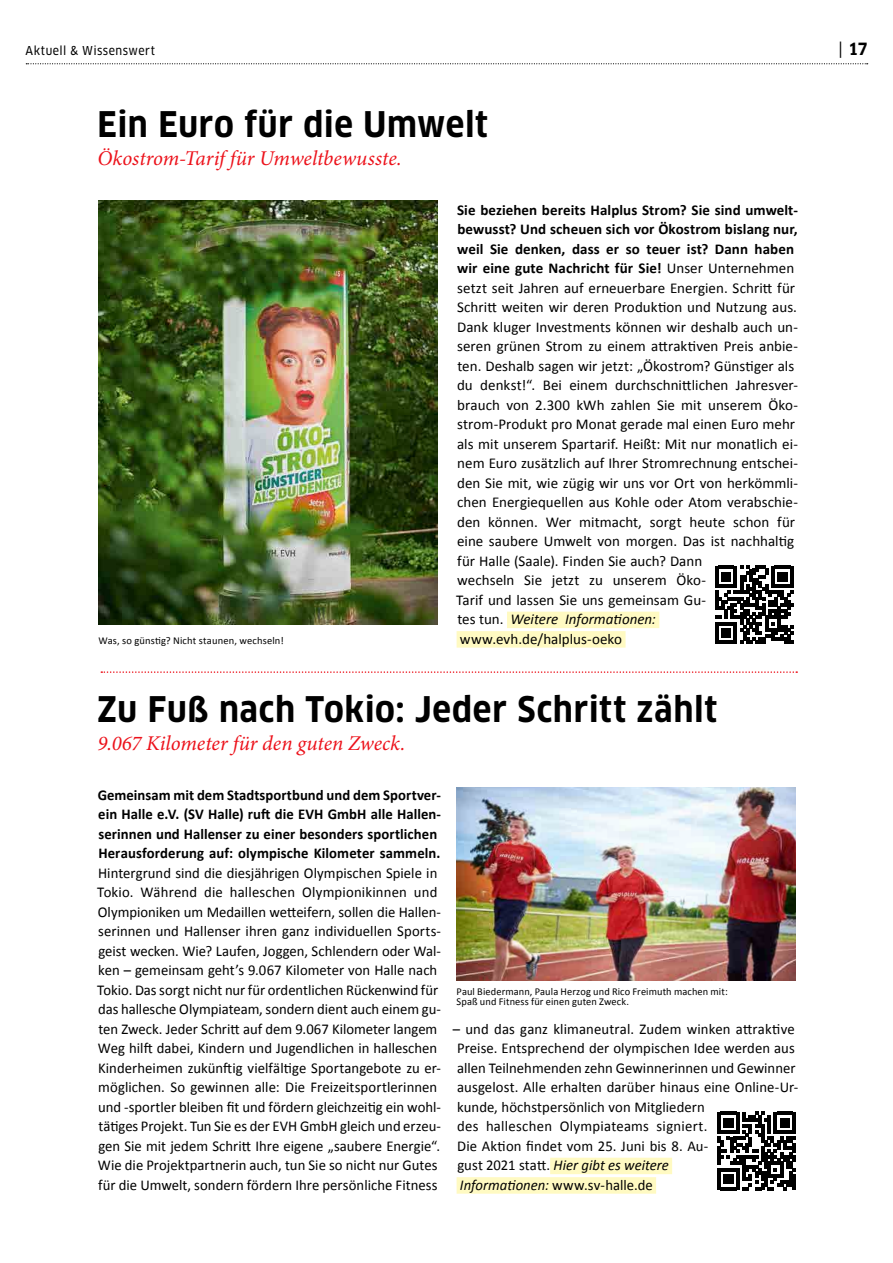
<style>
.page{position:relative;width:893px;height:1263px;background:#fff}
.page>*{position:absolute;margin:0;border:0;box-sizing:border-box;transform-origin:0 0}
.t1{font:700 condensed 34.5px "Clan OT";letter-spacing:.02em;color:#000}
.t2{font:italic 21px "Minion Pro";letter-spacing:-.005em;color:#ec111a}
.t3{font:700 condensed 16.5px "Clan OT";color:#000}
.t4{font:15px/19.5px "Calibri";color:#000}
.t5{font:700 15px/19.5px "Calibri";letter-spacing:.005em;color:#000}
.t6{font:12px "Clan OT Narr News";letter-spacing:.04em;color:#000}
.t7{font:10.5px/10.5px "Calibri";letter-spacing:.01em;color:#000}
.s1{font-family:"Clan OT Narr News";font-weight:400;font-stretch:normal}
.s2{font-weight:700}
.s3{font-style:italic}
</style>
<div class="page">
<svg style="left:26px;top:63px;width:842px;height:1px"></svg>
<svg style="left:101px;top:671px;width:696px;height:2px"></svg>
<img style="left:457px;top:788px;width:338px;height:192px">
<img style="left:98px;top:201px;width:340px;height:423px">
<div style="left:550px;top:1158px;width:122px;height:16px;background:#fffac2"></div>
<div style="left:457px;top:1177px;width:199px;height:17px;background:#fffac2"></div>
<svg style="left:717px;top:1112px;width:79px;height:78px"></svg>
<div style="left:507px;top:612px;width:152px;height:16px;background:#fffac2"></div>
<div style="left:457px;top:631px;width:169px;height:17px;background:#fffac2"></div>
<svg style="left:715px;top:566px;width:78px;height:78px"></svg>
<p class="t6" style="left:26px;top:44px;width:131px">Aktuell &amp; Wissenswert</p>
<p class="t3" style="left:839px;top:39px;width:30px"><span class="s1">|</span> 17</p>
<h1 class="t1" style="left:98px;top:104px;width:392px">Ein Euro für die Umwelt</h1>
<h2 class="t2" style="left:98px;top:144px;width:306px">Ökostrom-Tarif für Umweltbewusste.</h2>
<p class="t4" style="left:456px;top:199px;width:343px"><span class="s2">Sie beziehen bereits Halplus Strom? Sie sind umwelt&shy;bewusst? Und scheuen sich vor Ökostrom bislang nur, weil Sie denken, dass er so teuer ist? Dann haben wir eine gute Nachricht für Sie!</span> Unser Unternehmen setzt seit Jahren auf erneuerbare Energien. Schritt für Schritt weiten wir deren Produktion und Nutzung aus.<br>Dank kluger Investments können wir deshalb auch un&shy;seren grünen Strom zu einem attraktiven Preis anbie&shy;ten. Deshalb sagen wir jetzt: „Ökostrom? Günstiger als du denkst!“. Bei einem durchschnittlichen Jahresver&shy;brauch von 2.300 kWh zahlen Sie mit unserem Öko&shy;strom-Produkt pro Monat gerade mal einen Euro mehr als mit unserem Spartarif. Heißt: Mit nur monatlich ei&shy;nem Euro zusätzlich auf Ihrer Stromrechnung entschei&shy;den Sie mit, wie zügig wir uns vor Ort von herkömmli&shy;chen Energiequellen aus Kohle oder Atom verabschie&shy;den können. Wer mitmacht, sorgt heute schon für eine saubere Umwelt von morgen. Das ist nachhaltig für Halle (Saale). Finden Sie auch? Dann<br>wechseln Sie jetzt zu unserem Öko-<br>Tarif und lassen Sie uns gemeinsam Gu-<br>tes tun. <span class="s3">Weitere Informationen:</span></p>
<p class="t7" style="left:98px;top:635px;width:187px">Was, so günstig? Nicht staunen, wechseln!</p>
<p class="t4" style="left:460px;top:628px;width:164px">www.evh.de/halplus-oeko</p>
<h1 class="t1" style="left:98px;top:689px;width:621px">Zu Fuß nach Tokio: Jeder Schritt zählt</h1>
<h2 class="t2" style="left:98px;top:729px;width:309px">9.067 Kilometer für den guten Zweck.</h2>
<p class="t5" style="left:98px;top:784px;width:345px">Gemeinsam mit dem Stadtsportbund und dem Sportver&shy;ein Halle e.V. (SV Halle) ruft die EVH GmbH alle Hallen&shy;serinnen und Hallenser zu einer besonders sportlichen Herausforderung auf: olympische Kilometer sammeln.</p>
<p class="t4" style="left:97px;top:862px;width:345px">Hintergrund sind die diesjährigen Olympischen Spiele in Tokio. Während die halleschen Olympionikinnen und Olympioniken um Medaillen wetteifern, sollen die Hallen&shy;serinnen und Hallenser ihren ganz individuellen Sports&shy;geist wecken. Wie? Laufen, Joggen, Schlendern oder Wal&shy;ken – gemeinsam geht’s 9.067 Kilometer von Halle nach Tokio. Das sorgt nicht nur für ordentlichen Rückenwind für das hallesche Olympiateam, sondern dient auch einem gu&shy;ten Zweck. Jeder Schritt auf dem 9.067 Kilometer langem Weg hilft dabei, Kindern und Jugendlichen in halleschen Kinderheimen zukünftig vielfältige Sportangebote zu er&shy;möglichen. So gewinnen alle: Die Freizeitsportlerinnen und -sportler bleiben fit und fördern gleichzeitig ein wohl&shy;tätiges Projekt. Tun Sie es der EVH GmbH gleich und erzeu&shy;gen Sie mit jedem Schritt Ihre eigene „saubere Energie“.<br>Wie die Projektpartnerin auch, tun Sie so nicht nur Gutes für die Umwelt, sondern fördern Ihre persönliche Fitness</p>
<p class="t7" style="left:457px;top:985px;width:273px">Paul Biedermann, Paula Herzog und Rico Freimuth machen mit:<br>Spaß und Fitness für einen guten Zweck.</p>
<p class="t4" style="left:453px;top:1018px;width:347px">– und das ganz klimaneutral. Zudem winken attraktive Preise. Entsprechend der olympischen Idee werden aus allen Teilnehmenden zehn Gewinnerinnen und Gewinner ausgelost. Alle erhalten darüber hinaus eine Online-Ur&shy;kunde, höchstpersönlich von Mitgliedern<br>des halleschen Olympiateams signiert.<br>Die Aktion findet vom 25. Juni bis 8. Au-<br>gust 2021 statt. <span class="s3">Hier gibt es weitere<br>Informationen:</span> www.sv-halle.de</p>
</div>
